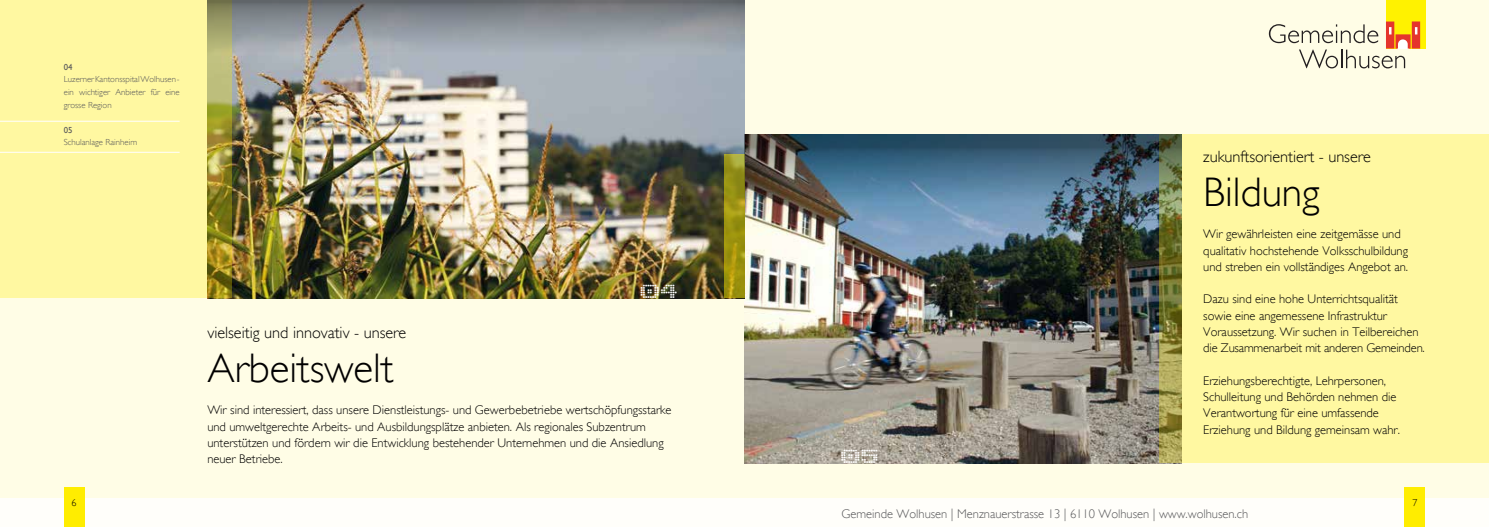
<style>
.page{position:relative;width:1489px;height:527px;background:#fff}
.page>*{position:absolute;margin:0;border:0;box-sizing:border-box;transform-origin:0 0}
.t1{font:300 41.25px "Gill Sans";color:#000}
.t2{font:22.5px "V5 Prophit Dot";color:#fff}
.t3{font:300 16.25px "Gill Sans";color:#000}
.t4{font:300 12.5px/16.2px "Gill Sans";color:#000}
.t5{font:300 12.5px "Gill Sans";color:#58585a}
.t6{font:300 10px "Gill Sans";color:#000}
.t7{font:300 8.75px/12.5px "Gill Sans";color:#58585a;text-align:justify}
.t8{font:8.75px "Gill Sans";color:#58585a}
</style>
<div class="page">
<div style="left:0;top:0;width:1488px;height:526px;background:#fffde6"></div>
<div style="left:1385px;top:0;width:39px;height:48px;background:#fff200"></div>
<svg style="left:1411px;top:21px;width:8px;height:27px"></svg>
<div style="left:1385px;top:22px;width:9px;height:26px;background:#e5352c"></div>
<svg style="left:1268px;top:24px;width:149px;height:44px"></svg>
<div style="left:0;top:498px;width:1488px;height:28px;background:#fff"></div>
<div style="left:64px;top:486px;width:20px;height:40px;background:#ffed00"></div>
<div style="left:1404px;top:486px;width:20px;height:40px;background:#ffed00"></div>
<div style="left:0;top:0;width:232px;height:298px;background:#fff8a1"></div>
<div style="left:1159px;top:135px;width:329px;height:327px;background:#fff8a1"></div>
<hr style="left:0;top:152px;width:180px;height:1px;background:#fff">
<hr style="left:0;top:121px;width:180px;height:1px;background:#fff">
<img style="left:744px;top:135px;width:437px;height:327px">
<img style="left:207px;top:0;width:537px;height:298px">
<p class="t8" style="left:64px;top:62px;width:10px">04</p>
<p class="t7" style="left:64px;top:73px;width:117px">Luzerner Kantonsspital Wolhusen - ein wichtiger Anbieter für eine grosse Region</p>
<p class="t8" style="left:64px;top:124px;width:10px">05</p>
<p class="t7" style="left:64px;top:136px;width:75px">Schulanlage Rainheim</p>
<h2 class="t2" style="left:641px;top:280px;width:40px">04</h2>
<h3 class="t3" style="left:207px;top:322px;width:200px">vielseitig und innovativ - unsere</h3>
<h1 class="t1" style="left:207px;top:343px;width:188px">Arbeitswelt</h1>
<p class="t4" style="left:207px;top:401px;width:465px">Wir sind interessiert, dass unsere Dienstleistungs- und Gewerbebetriebe wertschöpfungsstarke und umweltgerechte Arbeits- und Ausbildungsplätze anbieten. Als regionales Subzentrum unterstützen und fördern wir die Entwicklung bestehender Unternehmen und die Ansiedlung neuer Betriebe.</p>
<h2 class="t2" style="left:841px;top:444px;width:40px">05</h2>
<h3 class="t3" style="left:1203px;top:147px;width:169px">zukunftsorientiert - unsere</h3>
<h1 class="t1" style="left:1203px;top:167px;width:118px">Bildung</h1>
<p class="t4" style="left:1203px;top:226px;width:206px">Wir gewährleisten eine zeitgemässe und qualitativ hochstehende Volksschulbildung und streben ein vollständiges Angebot an.</p>
<p class="t4" style="left:1203px;top:291px;width:223px">Dazu sind eine hohe Unterrichtsqualität sowie eine angemessene Infrastruktur Voraussetzung. Wir suchen in Teilbereichen die Zusammenarbeit mit anderen Gemeinden.</p>
<p class="t4" style="left:1203px;top:372px;width:198px">Erziehungsberechtigte, Lehrpersonen, Schulleitung und Behörden nehmen die Verantwortung für eine umfassende Erziehung und Bildung gemeinsam wahr.</p>
<p class="t6" style="left:72px;top:496px;width:6px">6</p>
<p class="t6" style="left:1412px;top:496px;width:6px">7</p>
<p class="t5" style="left:841px;top:505px;width:408px">Gemeinde Wolhusen | Menznauerstrasse 13 | 6110 Wolhusen | www.wolhusen.ch</p>
</div>
